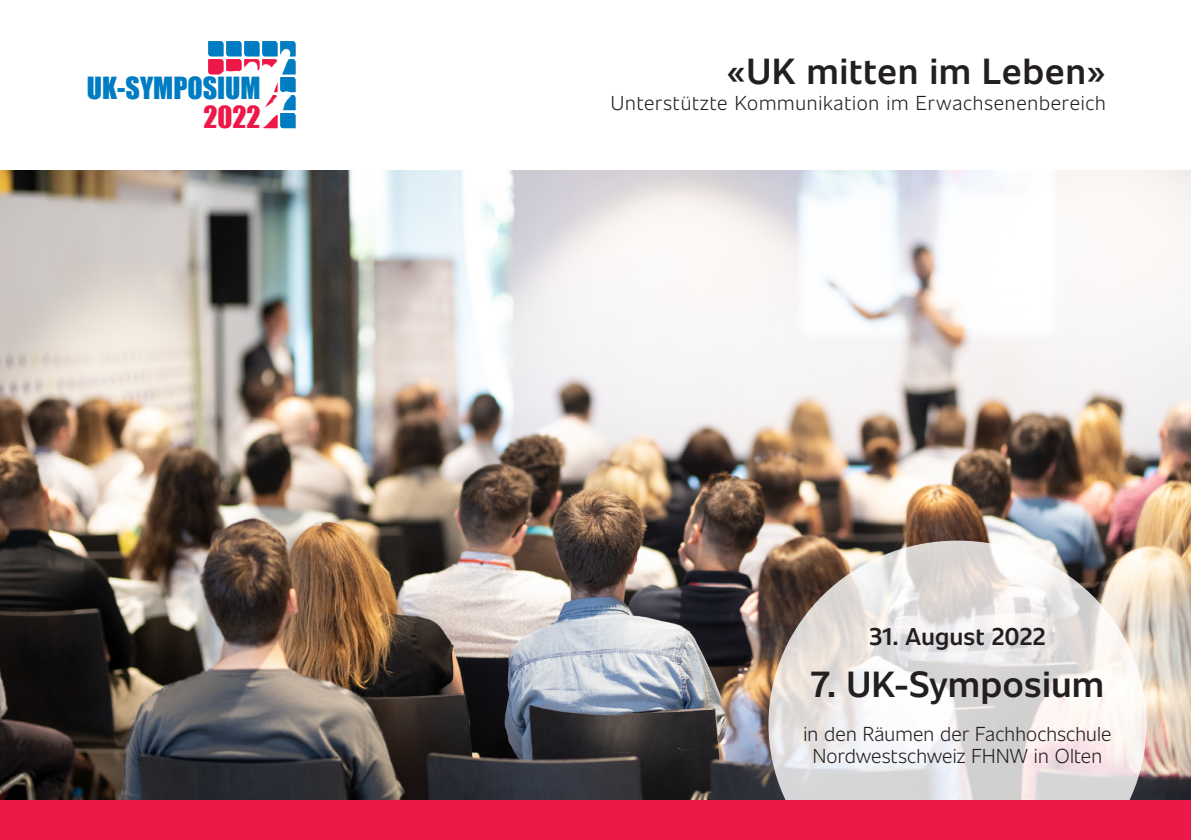
<style>
.page{position:relative;width:1191px;height:840px;background:#fff}
.page>*{position:absolute;margin:0;border:0;box-sizing:border-box;transform-origin:0 0}
.t1{font:600 36px "Unitext";letter-spacing:.025em;color:#231f20}
.t2{font:28px/28.6px "Impact";color:#007cc2;text-align:right}
.t3{font:600 24px "Unitext";letter-spacing:.025em;color:#231f20}
.t4{font:300 20px/22px "Unitext";letter-spacing:.02em;color:#231f20;text-align:center}
.s1{color:#ed1748}
</style>
<div class="page">
<img style="left:0;top:170px;width:1191px;height:629px">
<img style="left:208px;top:41px;width:87px;height:87px">
<div style="left:208px;top:77px;width:51px;height:51px;background:#fff"></div>
<svg style="left:768px;top:540px;width:378px;height:259px"></svg>
<div style="left:0;top:799px;width:1191px;height:40px;background:#ed1748"></div>
<p class="t2" style="left:87px;top:73px;width:175px">UK-SYMPOSIUM<br><span class="s1">2022</span></p>
<p class="t1" style="left:726px;top:45px;width:381px">«UK mitten im Leben»</p>
<p class="t4" style="left:611px;top:91px;width:496px">Unterstützte Kommunikation im Erwachsenenbereich</p>
<p class="t3" style="left:869px;top:618px;width:178px">31. August 2022</p>
<p class="t1" style="left:811px;top:657px;width:294px">7. UK-Symposium</p>
<p class="t4" style="left:803px;top:721px;width:310px">in den Räumen der Fachhochschule<br>Nordwestschweiz FHNW in Olten</p>
</div>
